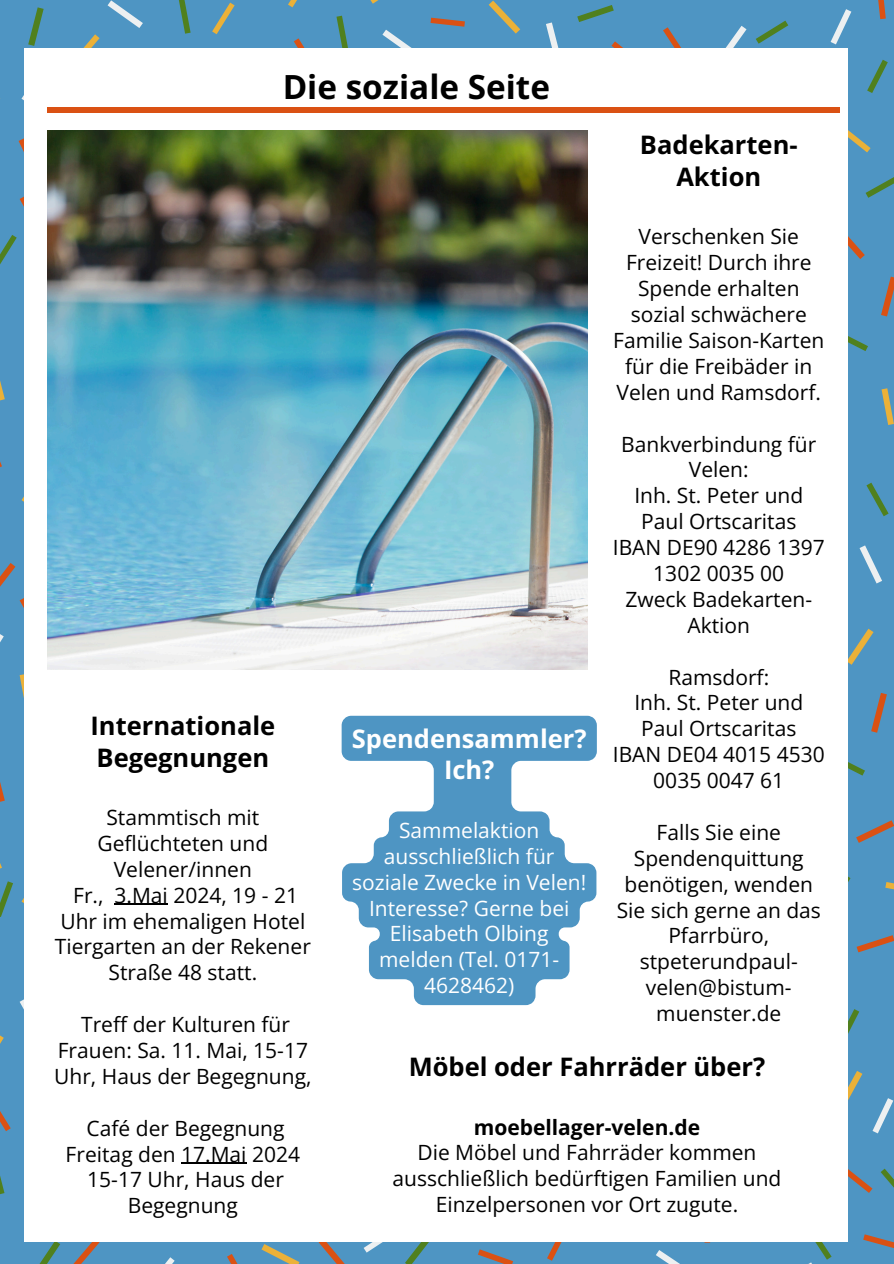
<style>
.page{position:relative;width:894px;height:1264px;background:#fff}
.page>*{position:absolute;margin:0;border:0;box-sizing:border-box;transform-origin:0 0}
.t1{font:700 33.3px "Open Sans";color:#000}
.t2{font:700 25.5px/31.5px "Open Sans";color:#000;text-align:center}
.t3{font:700 25.5px/31.5px "Open Sans";color:#fff;text-align:center}
.t4{font:21px/25.8px "Open Sans";color:#000;text-align:center}
.t5{font:21px/25.8px "Open Sans";color:#fff;text-align:center}
.t6{font:700 21px "Open Sans";color:#000}
</style>
<div class="page">
<div style="left:0;top:0;width:893px;height:1263px;background:#4e95c3"></div>
<svg style="left:70px;top:34px;width:29px;height:15px"></svg>
<svg style="left:212px;top:3px;width:22px;height:31px"></svg>
<svg style="left:0;top:380px;width:5px;height:21px"></svg>
<svg style="left:20px;top:674px;width:4px;height:24px"></svg>
<svg style="left:881px;top:388px;width:12px;height:37px"></svg>
<svg style="left:847px;top:628px;width:26px;height:36px"></svg>
<svg style="left:847px;top:1070px;width:15px;height:38px"></svg>
<svg style="left:0;top:1035px;width:4px;height:9px"></svg>
<svg style="left:261px;top:1244px;width:38px;height:19px"></svg>
<svg style="left:370px;top:0;width:9px;height:4px"></svg>
<svg style="left:288px;top:0;width:9px;height:7px"></svg>
<svg style="left:488px;top:1px;width:32px;height:33px"></svg>
<svg style="left:847px;top:126px;width:23px;height:26px"></svg>
<svg style="left:885px;top:882px;width:8px;height:8px"></svg>
<svg style="left:28px;top:7px;width:16px;height:39px"></svg>
<svg style="left:179px;top:0;width:11px;height:34px"></svg>
<svg style="left:866px;top:482px;width:22px;height:34px"></svg>
<svg style="left:847px;top:755px;width:17px;height:20px"></svg>
<svg style="left:847px;top:330px;width:20px;height:21px"></svg>
<svg style="left:0;top:881px;width:13px;height:36px"></svg>
<svg style="left:405px;top:1241px;width:28px;height:22px"></svg>
<svg style="left:0;top:1176px;width:4px;height:18px"></svg>
<svg style="left:880px;top:1168px;width:13px;height:19px"></svg>
<svg style="left:867px;top:60px;width:20px;height:33px"></svg>
<svg style="left:756px;top:21px;width:32px;height:23px"></svg>
<svg style="left:336px;top:16px;width:12px;height:33px"></svg>
<svg style="left:865px;top:177px;width:28px;height:21px"></svg>
<svg style="left:847px;top:1009px;width:12px;height:33px"></svg>
<svg style="left:847px;top:875px;width:3px;height:31px"></svg>
<svg style="left:577px;top:5px;width:36px;height:17px"></svg>
<svg style="left:107px;top:0;width:36px;height:28px"></svg>
<svg style="left:859px;top:545px;width:22px;height:38px"></svg>
<svg style="left:745px;top:1241px;width:86px;height:22px"></svg>
<svg style="left:656px;top:1250px;width:23px;height:13px"></svg>
<svg style="left:20px;top:999px;width:4px;height:11px"></svg>
<svg style="left:363px;top:1241px;width:33px;height:11px"></svg>
<svg style="left:872px;top:1098px;width:21px;height:35px"></svg>
<svg style="left:166px;top:1257px;width:9px;height:6px"></svg>
<svg style="left:830px;top:9px;width:21px;height:35px"></svg>
<svg style="left:545px;top:22px;width:16px;height:27px"></svg>
<svg style="left:382px;top:30px;width:35px;height:19px"></svg>
<svg style="left:718px;top:26px;width:28px;height:23px"></svg>
<svg style="left:19px;top:138px;width:5px;height:14px"></svg>
<svg style="left:0;top:196px;width:24px;height:69px"></svg>
<svg style="left:0;top:563px;width:24px;height:79px"></svg>
<svg style="left:871px;top:693px;width:15px;height:39px"></svg>
<svg style="left:881px;top:276px;width:12px;height:40px"></svg>
<svg style="left:847px;top:226px;width:17px;height:33px"></svg>
<div style="left:704px;top:1206px;width:6px;height:36px;background:#fff"></div>
<svg style="left:547px;top:1241px;width:21px;height:19px"></svg>
<svg style="left:0;top:782px;width:5px;height:20px"></svg>
<svg style="left:0;top:1111px;width:11px;height:20px"></svg>
<svg style="left:478px;top:1249px;width:35px;height:14px"></svg>
<svg style="left:318px;top:1241px;width:30px;height:22px"></svg>
<svg style="left:30px;top:1241px;width:30px;height:22px"></svg>
<svg style="left:863px;top:1234px;width:30px;height:14px"></svg>
<svg style="left:847px;top:1166px;width:25px;height:26px"></svg>
<svg style="left:70px;top:1241px;width:29px;height:22px"></svg>
<svg style="left:227px;top:1254px;width:10px;height:9px"></svg>
<svg style="left:294px;top:38px;width:23px;height:11px"></svg>
<svg style="left:430px;top:18px;width:35px;height:9px"></svg>
<svg style="left:662px;top:27px;width:25px;height:22px"></svg>
<svg style="left:611px;top:41px;width:31px;height:8px"></svg>
<svg style="left:878px;top:0;width:7px;height:19px"></svg>
<svg style="left:856px;top:935px;width:37px;height:17px"></svg>
<svg style="left:856px;top:820px;width:37px;height:22px"></svg>
<div style="left:24px;top:49px;width:823px;height:1192px;background:#fff"></div>
<div style="left:48px;top:107px;width:791px;height:6px;background:#da5113"></div>
<img style="left:48px;top:130px;width:539px;height:539px">
<hr style="left:114px;top:903px;width:54px;height:2px;background:#000">
<hr style="left:181px;top:1162px;width:65px;height:1px;background:#000">
<svg style="left:341px;top:715px;width:255px;height:290px;fill:#4e95c3"></svg>
<p class="t1" style="left:282px;top:64px;width:269px">Die soziale Seite</p>
<h1 class="t2" style="left:639px;top:129px;width:159px">Badekarten-<br>Aktion</h1>
<p class="t2" style="left:90px;top:709px;width:186px;text-align:left">Internationale<br>Begegnungen</p>
<p class="t4" style="left:97px;top:804px;width:172px">Stammtisch mit<br>Geflüchteten und<br>Velener/innen</p>
<h3 class="t4" style="left:55px;top:881px;width:257px">Fr., 3.Mai 2024, 19 - 21<br>Uhr im ehemaligen Hotel<br>Tiergarten an der Rekener<br>Straße 48 statt.</h3>
<p class="t4" style="left:54px;top:1011px;width:259px">Treff der Kulturen für<br>Frauen: Sa. 11. Mai, 15-17<br>Uhr, Haus der Begegnung,</p>
<p class="t4" style="left:66px;top:1114px;width:236px">Café der Begegnung<br>Freitag den 17.Mai 2024</p>
<p class="t4" style="left:87px;top:1166px;width:198px">15-17 Uhr, Haus der<br>Begegnung</p>
<p class="t4" style="left:613px;top:223px;width:213px">Verschenken Sie<br>Freizeit! Durch ihre<br>Spende erhalten sozial schwächere<br>Familie Saison-Karten für die Freibäder in<br>Velen und Ramsdorf.</p>
<p class="t4" style="left:621px;top:430px;width:196px">Bankverbindung für<br>Velen:</p>
<h3 class="t4" style="left:634px;top:482px;width:170px">Inh. St. Peter und<br>Paul Ortscaritas</h3>
<p class="t4" style="left:612px;top:534px;width:213px">IBAN DE90 4286 1397<br>1302 0035 00</p>
<h3 class="t4" style="left:625px;top:586px;width:188px">Zweck Badekarten-<br>Aktion</h3>
<p class="t4" style="left:668px;top:663px;width:102px">Ramsdorf:</p>
<p class="t4" style="left:634px;top:689px;width:170px">Inh. St. Peter und<br>Paul Ortscaritas</p>
<p class="t4" style="left:612px;top:741px;width:213px">IBAN DE04 4015 4530<br>0035 0047 61</p>
<p class="t4" style="left:616px;top:818px;width:206px">Falls Sie eine<br>Spendenquittung benötigen, wenden<br>Sie sich gerne an das<br>Pfarrbüro, stpeterundpaul&shy;velen@bistum&shy;muenster.de</p>
<p class="t2" style="left:408px;top:1050px;width:358px">Möbel oder Fahrräder über?</p>
<p class="t3" style="left:352px;top:722px;width:236px">Spendensammler?<br>Ich?</p>
<p class="t5" style="left:352px;top:816px;width:235px">Sammelaktion ausschließlich für soziale Zwecke in Velen!<br>Interesse? Gerne bei<br>Elisabeth Olbing melden (Tel. 0171-<br>4628462)</p>
<p class="t6" style="left:473px;top:1112px;width:228px">moebellager-velen.de</p>
<p class="t4" style="left:392px;top:1139px;width:390px">Die Möbel und Fahrräder kommen ausschließlich bedürftigen Familien und<br>Einzelpersonen vor Ort zugute.</p>
</div>
